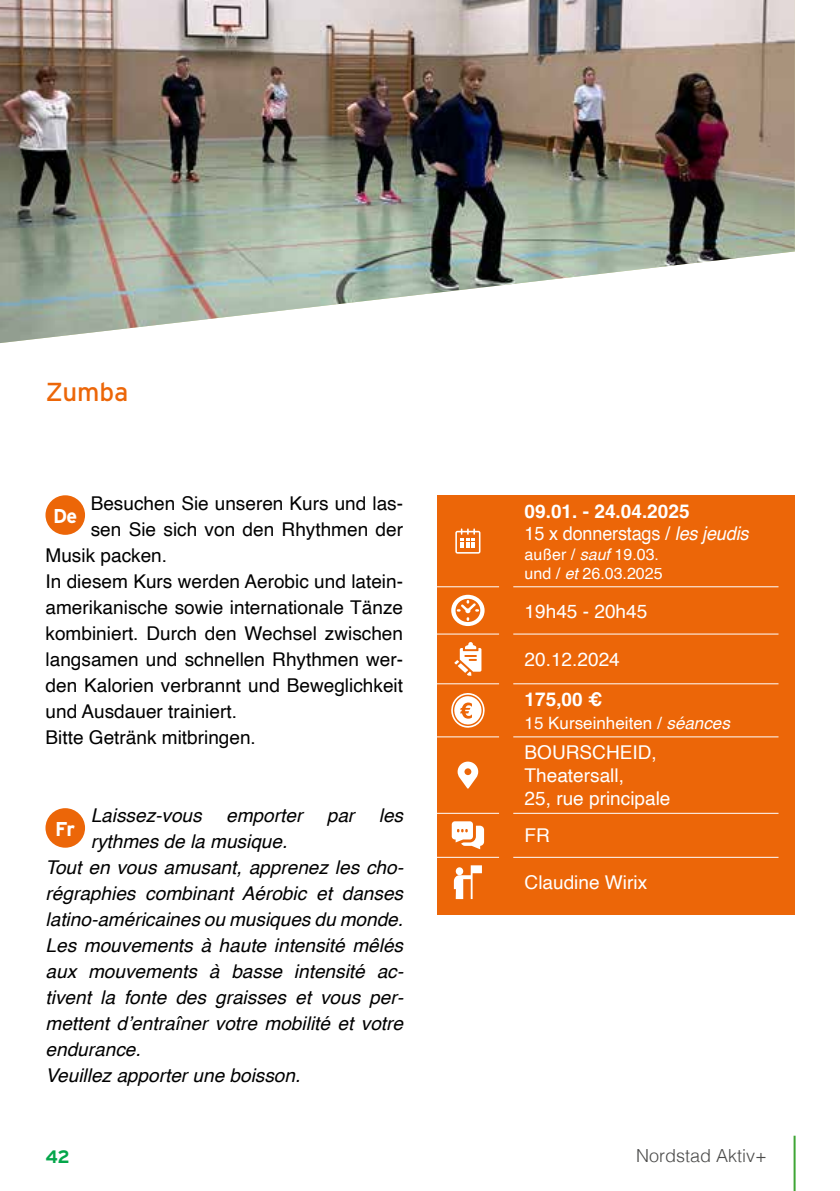
<style>
.page{position:relative;width:840px;height:1191px;background:#fff}
.page>*{position:absolute;margin:0;border:0;box-sizing:border-box;transform-origin:0 0}
.t1{font:26px "Interstate";letter-spacing:-.005em;color:#ec6608}
.t2{font:700 20px "Interstate";color:#fff}
.t3{font:italic 19px/26px "Helvetica";color:#000}
.t4{font:19px "Helvetica";color:#000}
.t5{font:19px/22.8px "Helvetica";color:#fff}
.t6{font:700 19px/22.8px "Helvetica";color:#fff}
.t7{font:300 18px "Helvetica";color:#4a4a49}
.t8{font:700 18px "Interstate";color:#04a64a}
.t9{font:17px "Helvetica";color:#fff}
.t10{font:16px/19.2px "Helvetica";color:#fff}
.s1{font-weight:400}
.s2{font-weight:400;font-style:italic}
.s3{font-style:italic}
</style>
<div class="page">
<hr style="left:793px;top:1135px;width:2px;height:56px;background:#3fa535">
<div style="left:45px;top:495px;width:40px;height:40px;background:#ec6608;border-radius:50%"></div>
<div style="left:45px;top:808px;width:40px;height:39px;background:#ec6608;border-radius:50%"></div>
<div style="left:436px;top:495px;width:358px;height:419px;background:#ec6608"></div>
<hr style="left:436px;top:586px;width:63px;height:1px;background:#fff">
<hr style="left:513px;top:586px;width:265px;height:1px;background:#fff">
<hr style="left:436px;top:633px;width:63px;height:1px;background:#fff">
<hr style="left:513px;top:633px;width:265px;height:1px;background:#fff">
<hr style="left:436px;top:683px;width:63px;height:1px;background:#fff">
<hr style="left:513px;top:683px;width:265px;height:1px;background:#fff">
<hr style="left:436px;top:736px;width:63px;height:1px;background:#fff">
<hr style="left:513px;top:736px;width:265px;height:1px;background:#fff">
<hr style="left:436px;top:813px;width:63px;height:1px;background:#fff">
<hr style="left:513px;top:813px;width:265px;height:1px;background:#fff">
<hr style="left:436px;top:857px;width:63px;height:1px;background:#fff">
<hr style="left:513px;top:857px;width:265px;height:1px;background:#fff">
<svg style="left:455px;top:528px;width:25px;height:25px"></svg>
<svg style="left:451px;top:595px;width:33px;height:31px"></svg>
<svg style="left:454px;top:642px;width:27px;height:34px"></svg>
<svg style="left:451px;top:693px;width:34px;height:35px"></svg>
<svg style="left:457px;top:761px;width:21px;height:27px"></svg>
<svg style="left:451px;top:821px;width:33px;height:28px"></svg>
<svg style="left:453px;top:865px;width:28px;height:34px"></svg>
<img style="left:0;top:0;width:794px;height:343px">
<h1 class="t1" style="left:46px;top:377px;width:84px">Zumba</h1>
<p class="t4" style="left:91px;top:489px;width:314px">Besuchen Sie unseren Kurs und las-</p>
<p class="t4" style="left:91px;top:515px;width:313px">sen Sie sich von den Rhythmen der</p>
<p class="t4" style="left:46px;top:541px;width:123px">Musik packen.</p>
<p class="t4" style="left:46px;top:566px;width:359px">In diesem Kurs werden Aerobic und latein-</p>
<p class="t4" style="left:46px;top:592px;width:359px">amerikanische sowie internationale Tänze</p>
<p class="t4" style="left:46px;top:618px;width:359px">kombiniert. Durch den Wechsel zwischen</p>
<p class="t4" style="left:46px;top:644px;width:359px">langsamen und schnellen Rhythmen wer-</p>
<p class="t4" style="left:46px;top:670px;width:359px">den Kalorien verbrannt und Beweglichkeit</p>
<p class="t4" style="left:46px;top:696px;width:193px">und Ausdauer trainiert.</p>
<p class="t4" style="left:46px;top:722px;width:212px">Bitte Getränk mitbringen.</p>
<p class="t2" style="left:53px;top:505px;width:26px">De</p>
<p class="t3" style="left:91px;top:803px;width:112px">Laissez-vous</p>
<p class="t3" style="left:226px;top:803px;width:78px">emporter</p>
<p class="t3" style="left:326px;top:803px;width:29px">par</p>
<p class="t3" style="left:378px;top:803px;width:26px">les</p>
<p class="t3" style="left:46px;top:829px;width:359px;text-indent:45px">rythmes de la musique.<br>Tout en vous amusant, apprenez les cho&shy;régraphies combinant Aérobic et danses latino-américaines ou musiques du monde.<br>Les mouvements à haute intensité mêlés aux mouvements à basse intensité ac&shy;tivent la fonte des graisses et vous per&shy;mettent d’entraîner votre mobilité et votre endurance.<br>Veuillez apporter une boisson.</p>
<p class="t2" style="left:55px;top:817px;width:21px">Fr</p>
<p class="t6" style="left:524px;top:501px;width:225px">09.01. - 24.04.2025<br><span class="s1">15 x donnerstags /</span> <span class="s2">les jeudis</span></p>
<p class="t10" style="left:524px;top:545px;width:139px">außer / <span class="s3">sauf</span> 19.03. und / <span class="s3">et</span> 26.03.2025</p>
<p class="t5" style="left:524px;top:600px;width:124px">19h45 - 20h45</p>
<p class="t5" style="left:524px;top:648px;width:97px">20.12.2024</p>
<p class="t6" style="left:524px;top:690px;width:79px">175,00 €</p>
<p class="t9" style="left:524px;top:710px;width:207px">15 Kurseinheiten / <span class="s3">séances</span></p>
<p class="t5" style="left:524px;top:742px;width:147px">BOURSCHEID,<br>Theatersall,<br>25, rue principale</p>
<p class="t5" style="left:524px;top:825px;width:27px">FR</p>
<p class="t5" style="left:524px;top:872px;width:124px">Claudine Wirix</p>
<p class="t8" style="left:45px;top:1147px;width:26px">42</p>
<p class="t7" style="left:635px;top:1140px;width:132px">Nordstad Aktiv+</p>
</div>
